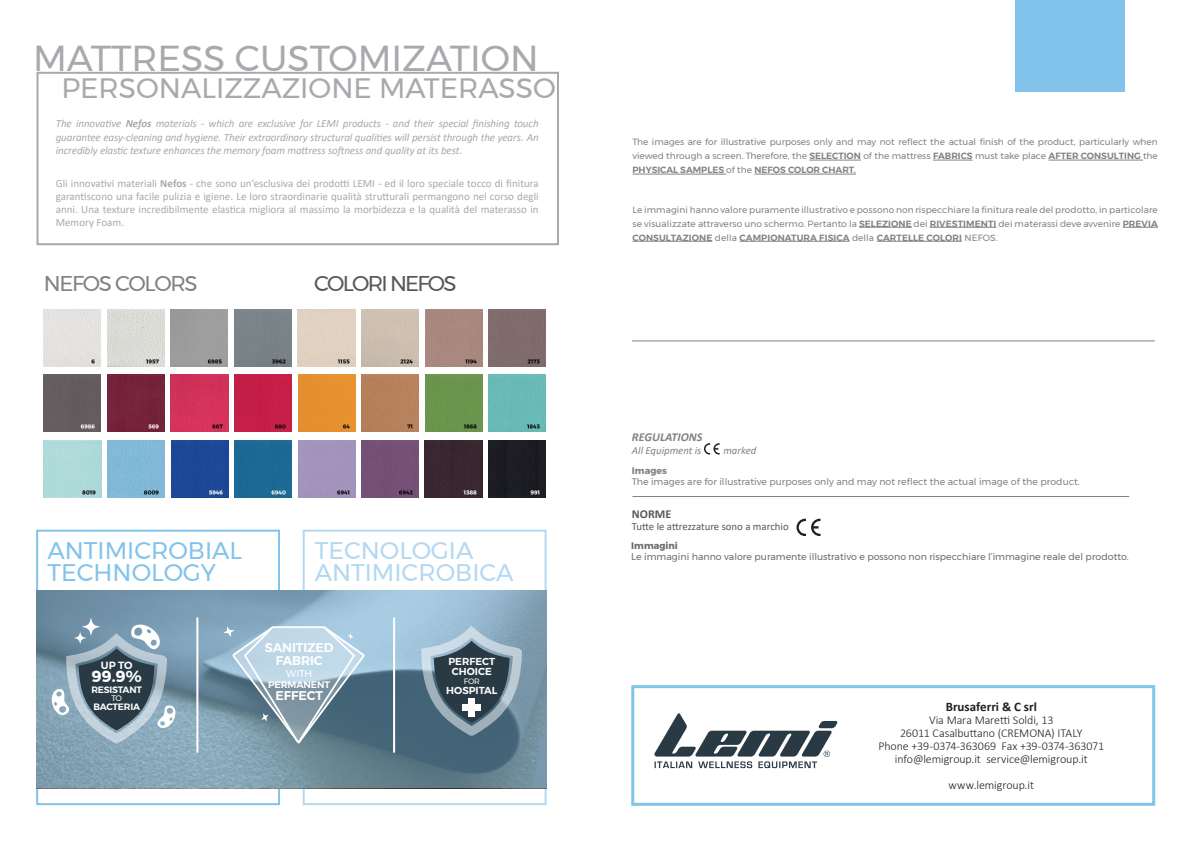
<style>
.page{position:relative;width:1191px;height:842px;background:#fff}
.page>*{position:absolute;margin:0;border:0;box-sizing:border-box;transform-origin:0 0}
.t1{font:36px "Montserrat";color:#a8a9ad}
.t2{font:28px "Montserrat";color:#a8a9ad}
.t3{font:24px "Montserrat";color:#83c3eb}
.t4{font:24px "Montserrat";color:#b3d8f2}
.t5{font:21.4px "Montserrat";letter-spacing:-.06em;color:#808285}
.t6{font:21.4px "Montserrat";letter-spacing:-.08em;color:#57585a}
.t7{font:700 16px "Montserrat";color:#fff}
.t8{font:700 13px "Calibri";color:#231f20}
.t9{font:600 12.6px "Montserrat";letter-spacing:-.01em;color:#fff}
.t10{font:italic 700 12.1px "Calibri";color:#808285}
.t11{font:700 12.1px "Calibri";color:#57585a}
.t12{font:300 12px "Calibri";letter-spacing:-.01em;color:#231f20}
.t13{font:11px/13.2px "Calibri";color:#a8a9ad;text-align:justify}
.t14{font:italic 11px/13.2px "Calibri";letter-spacing:-.01em;color:#a8a9ad;text-align:justify}
.t15{font:10.8px "Calibri";color:#57585a}
.t16{font:italic 10.8px "Calibri";color:#808285}
.t17{font:600 10.4px "Montserrat";color:#fff}
.t18{font:600 10.1px "Montserrat";color:#fff}
.t19{font:9.7px "Montserrat";color:#fff}
.t20{font:600 9.5px "Montserrat";letter-spacing:-.01em;color:#fff}
.t21{font:9.4px "Montserrat";color:#6c6d70}
.t22{font:9.4px "Montserrat";color:#808285}
.t23{font:700 9.4px "Montserrat";color:#6c6d70}
.t24{font:700 9.4px "Montserrat";color:#808285}
.t25{font:600 9.2px "Montserrat";letter-spacing:-.02em;color:#fff}
.t26{font:9px/14px "Montserrat";color:#808285;text-align:justify}
.t27{font:8px "Montserrat";color:#fff}
.t28{font:7.8px "Montserrat";color:#fff}
.s1{font-weight:700}
.s2{font-weight:600}
.s3{font-style:italic;color:#fff}
</style>
<div class="page">
<div style="left:1015px;top:0;width:109px;height:92px;background:#81c3eb"></div>
<hr style="left:632px;top:496px;width:497px;height:1px;background:#808285">
<svg style="left:704px;top:443px;width:15px;height:11px"></svg>
<svg style="left:796px;top:519px;width:24px;height:17px"></svg>
<hr style="left:632px;top:340px;width:522px;height:1px;background:#808285">
<div style="left:631px;top:685px;width:524px;height:121px;border:3px solid #81c3eb"></div>
<svg style="left:654px;top:713px;width:183px;height:55px"></svg>
<hr style="left:859px;top:227px;width:52px;height:1px;background:#808285">
<hr style="left:929px;top:227px;width:67px;height:1px;background:#808285">
<hr style="left:1122px;top:227px;width:35px;height:1px;background:#808285">
<hr style="left:632px;top:241px;width:80px;height:1px;background:#808285">
<hr style="left:739px;top:241px;width:110px;height:1px;background:#808285">
<hr style="left:876px;top:241px;width:86px;height:1px;background:#808285">
<hr style="left:809px;top:160px;width:52px;height:1px;background:#808285">
<hr style="left:933px;top:160px;width:39px;height:1px;background:#808285">
<hr style="left:1048px;top:160px;width:95px;height:1px;background:#808285">
<hr style="left:632px;top:174px;width:94px;height:1px;background:#808285">
<hr style="left:754px;top:174px;width:102px;height:1px;background:#808285">
<div style="left:36px;top:72px;width:523px;height:173px;border:2px solid #a8a9ad"></div>
<div style="left:36px;top:530px;width:244px;height:275px;border:2px solid #81c3eb"></div>
<div style="left:303px;top:530px;width:243px;height:275px;border:2px solid #b3d8f2"></div>
<svg style="left:36px;top:590px;width:510px;height:198px;background:#7898ab"></svg>
<svg style="left:50px;top:617px;width:127px;height:127px;background:#78909e"></svg>
<svg style="left:420px;top:625px;width:103px;height:112px;background:#667d8c"></svg>
<div style="left:468px;top:698px;width:7px;height:19px;background:#fff"></div>
<div style="left:462px;top:704px;width:19px;height:7px;background:#fff"></div>
<svg style="left:223px;top:624px;width:143px;height:122px;background:#90aab9"></svg>
<hr style="left:196px;top:617px;width:2px;height:136px;background:#fff">
<hr style="left:393px;top:617px;width:2px;height:136px;background:#fff">
<div style="left:298px;top:375px;width:57px;height:57px;background:#e69030"></div>
<div style="left:361px;top:375px;width:57px;height:57px;background:#b7815b"></div>
<div style="left:425px;top:375px;width:57px;height:57px;background:#6b944d"></div>
<div style="left:44px;top:441px;width:58px;height:57px;background:#aedada"></div>
<div style="left:108px;top:441px;width:57px;height:57px;background:#81b9d7"></div>
<div style="left:489px;top:375px;width:57px;height:57px;background:#68bab6"></div>
<img style="left:107px;top:309px;width:57px;height:57px">
<div style="left:171px;top:309px;width:57px;height:57px;background:#9d9d9d"></div>
<div style="left:297px;top:309px;width:58px;height:57px;background:#e0d1c1"></div>
<img style="left:361px;top:309px;width:57px;height:57px">
<div style="left:234px;top:309px;width:57px;height:57px;background:#798287"></div>
<div style="left:44px;top:309px;width:57px;height:57px;background:#e3e2e0"></div>
<div style="left:425px;top:309px;width:57px;height:57px;background:#a8887e"></div>
<div style="left:489px;top:309px;width:57px;height:57px;background:#806c6d"></div>
<div style="left:44px;top:375px;width:57px;height:57px;background:#655c5f"></div>
<div style="left:170px;top:375px;width:58px;height:57px;background:#d3325b"></div>
<div style="left:107px;top:375px;width:57px;height:57px;background:#75233a"></div>
<div style="left:234px;top:375px;width:57px;height:57px;background:#c51e49"></div>
<div style="left:235px;top:441px;width:57px;height:57px;background:#1c6995"></div>
<div style="left:298px;top:441px;width:57px;height:57px;background:#a393bb"></div>
<div style="left:425px;top:441px;width:58px;height:57px;background:#382731"></div>
<div style="left:489px;top:441px;width:57px;height:57px;background:#1c1d22"></div>
<div style="left:362px;top:441px;width:57px;height:57px;background:#745076"></div>
<div style="left:171px;top:441px;width:57px;height:57px;background:#1d4797"></div>
<p class="t1" style="left:33px;top:31px;width:507px">MATTRESS CUSTOMIZATION</p>
<p class="t2" style="left:61px;top:66px;width:496px">PERSONALIZZAZIONE MATERASSO</p>
<p class="t14" style="left:56px;top:117px;width:484px">The innovative <span class="s1">Nefos</span> materials - which are exclusive for LEMI products - and their special finishing touch guarantee easy-cleaning and hygiene. Their extraordinary structural qualities will persist through the years. An incredibly elastic texture enhances the memory foam mattress softness and quality at its best.</p>
<p class="t13" style="left:56px;top:176px;width:484px">Gli innovativi materiali <span class="s1">Nefos</span> - che sono un’esclusiva dei prodotti LEMI - ed il loro speciale tocco di finitura garantiscono una facile pulizia e igiene. Le loro straordinarie qualità strutturali permangono nel corso degli anni. Una texture incredibilmente elastica migliora al massimo la morbidezza e la qualità del materasso in Memory Foam.</p>
<p class="t5" style="left:44px;top:267px;width:156px">NEFOS COLORS</p>
<p class="t6" style="left:314px;top:267px;width:144px">COLORI NEFOS</p>
<p class="t3" style="left:47px;top:532px;width:196px">ANTIMICROBIAL</p>
<p class="t3" style="left:47px;top:554px;width:170px">TECHNOLOGY</p>
<p class="t4" style="left:315px;top:532px;width:160px">TECNOLOGIA</p>
<p class="t4" style="left:315px;top:554px;width:200px">ANTIMICROBICA</p>
<p class="t17" style="left:101px;top:657px;width:33px">UP TO</p>
<p class="t7" style="left:92px;top:664px;width:52px">99.9%</p>
<p class="t25" style="left:91px;top:683px;width:52px">RESISTANT</p>
<p class="t27" style="left:111px;top:692px;width:12px">TO</p>
<p class="t25" style="left:93px;top:699px;width:48px">BACTERIA</p>
<p class="t9" style="left:265px;top:637px;width:70px">SANITIZED</p>
<p class="t9" style="left:276px;top:650px;width:48px">FABRIC</p>
<p class="t19" style="left:286px;top:666px;width:27px">WITH</p>
<p class="t20" style="left:268px;top:677px;width:64px">PERMANENT</p>
<p class="t9" style="left:275px;top:686px;width:49px">EFFECT</p>
<p class="t18" style="left:448px;top:653px;width:48px">PERFECT</p>
<p class="t18" style="left:452px;top:664px;width:41px">CHOICE</p>
<p class="t28" style="left:464px;top:675px;width:18px">FOR</p>
<p class="t18" style="left:446px;top:682px;width:53px">HOSPITAL</p>
<p class="t26" style="left:632px;top:135px;width:527px">The images are for illustrative purposes only and may not reflect the actual finish of the product, particularly when viewed through a screen. Therefore, the <span class="s2">SELECTION</span> of the mattress <span class="s2">FABRICS</span> must take place <span class="s2">AFTER CONSULTING</span> the <span class="s2">PHYSICAL SAMPLES</span> of the <span class="s2">NEFOS COLOR CHART.</span></p>
<p class="t26" style="left:632px;top:202px;width:527px">Le immagini hanno valore puramente illustrativo e possono non rispecchiare la finitura reale del prodotto, in particolare se visualizzate attraverso uno schermo. Pertanto la <span class="s2">SELEZIONE</span> dei <span class="s2">RIVESTIMENTI</span> dei materassi deve avvenire <span class="s2">PREVIA CONSULTAZIONE</span> della <span class="s2">CAMPIONATURA FISICA</span> della <span class="s2">CARTELLE COLORI</span> NEFOS.</p>
<p class="t10" style="left:632px;top:428px;width:72px">REGULATIONS</p>
<p class="t16" style="left:632px;top:443px;width:71px">All Equipment is</p>
<p class="t16" style="left:723px;top:443px;width:34px">marked</p>
<p class="t24" style="left:632px;top:463px;width:37px">Images</p>
<p class="t22" style="left:632px;top:474px;width:449px">The images are for illustrative purposes only and may not reflect the actual image of the product.</p>
<p class="t11" style="left:632px;top:505px;width:41px">NORME</p>
<p class="t15" style="left:632px;top:519px;width:180px">Tutte le attrezzature sono a marchio <span class="s3">vvvv</span></p>
<p class="t23" style="left:631px;top:538px;width:48px">Immagini</p>
<p class="t21" style="left:631px;top:550px;width:499px">Le immagini hanno valore puramente illustrativo e possono non rispecchiare l’immagine reale del prodotto.</p>
<p class="t8" style="left:945px;top:698px;width:93px">Brusaferri &amp; C srl</p>
<p class="t12" style="left:929px;top:713px;width:126px">Via Mara Maretti Soldi, 13</p>
<p class="t12" style="left:900px;top:726px;width:184px">26011 Casalbuttano (CREMONA) ITALY</p>
<p class="t12" style="left:878px;top:739px;width:227px">Phone +39-0374-363069 Fax +39-0374-363071</p>
<p class="t12" style="left:895px;top:752px;width:194px">info@lemigroup.it service@lemigroup.it</p>
<p class="t12" style="left:948px;top:778px;width:87px">www.lemigroup.it</p>
</div>
